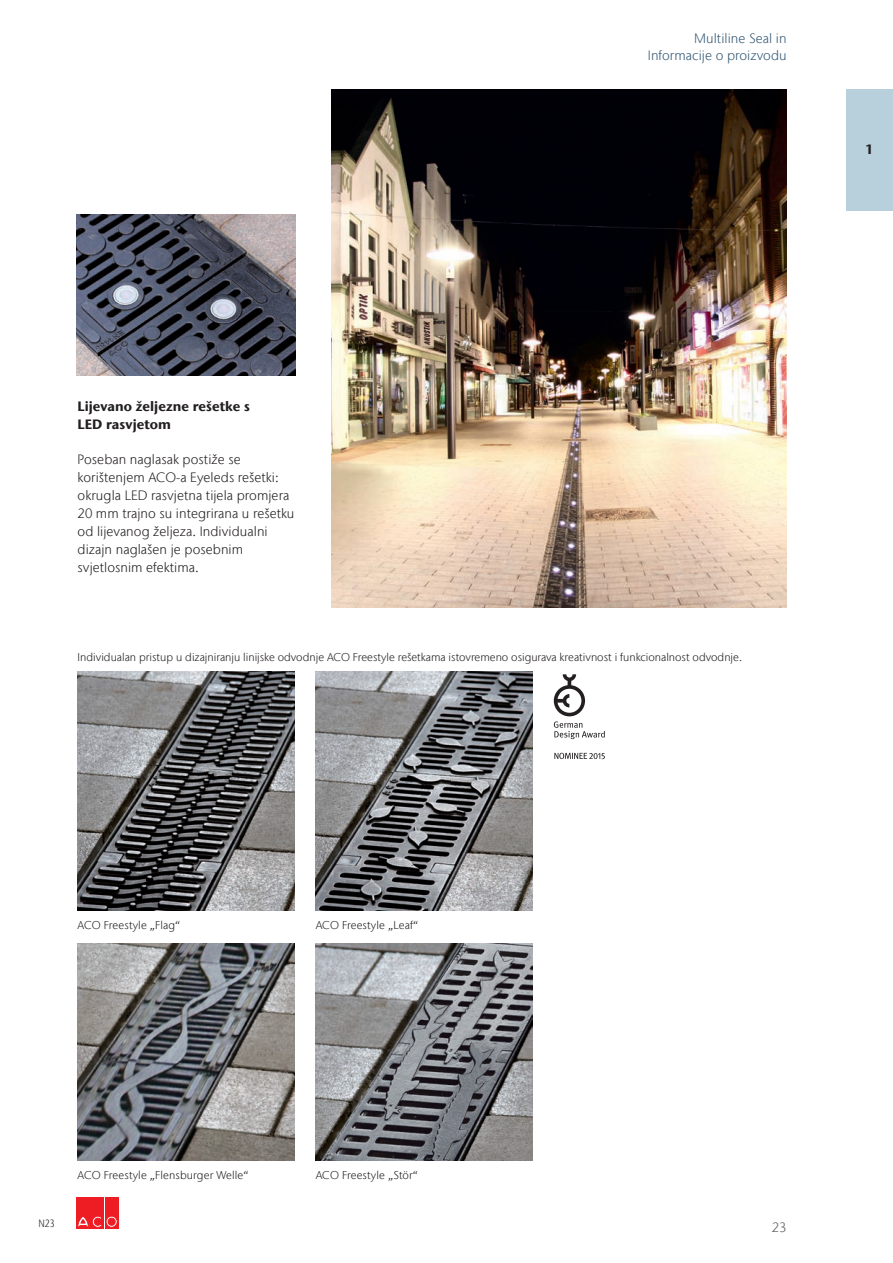
<style>
.page{position:relative;width:893px;height:1263px;background:#fff}
.page>*{position:absolute;margin:0;border:0;box-sizing:border-box;transform-origin:0 0}
.t1{font:300 13.5px/17.9px "Stone Sans IIITC Com";letter-spacing:.005em;color:#231f20}
.t2{font:700 13.5px/17.9px "Stone Sans IIITC Com";letter-spacing:.005em;color:#231f20}
.t3{font:300 13.5px/17.9px "Stone Sans IIITC Com";letter-spacing:.005em;color:#335875;text-align:right}
.t4{font:300 13.5px "Stone Sans IIITC Com";color:#57585a}
.t5{font:300 11.25px "Stone Sans IIITC Com";color:#231f20}
.t6{font:300 condensed 10.5px "Stone Sans IIITC Com";color:#231f20}
</style>
<div class="page">
<div style="left:77px;top:1197px;width:13px;height:31px;background:#ee1d23"></div>
<div style="left:91px;top:1197px;width:13px;height:31px;background:#ee1d23"></div>
<svg style="left:78px;top:1216px;width:24px;height:11px"></svg>
<div style="left:105px;top:1197px;width:13px;height:31px;background:#ee1d23"></div>
<div style="left:106px;top:1216px;width:11px;height:11px;border:1px solid #ee1d23;border-radius:50%"></div>
<div style="left:108px;top:1218px;width:7px;height:7px;border:1px solid #ee1d23;border-radius:50%"></div>
<img style="left:77px;top:214px;width:218px;height:161px">
<img style="left:78px;top:672px;width:216px;height:239px">
<img style="left:316px;top:672px;width:217px;height:239px">
<img style="left:316px;top:943px;width:217px;height:218px">
<svg style="left:554px;top:753px;width:51px;height:6px"></svg>
<svg style="left:554px;top:674px;width:51px;height:65px"></svg>
<img style="left:78px;top:943px;width:216px;height:218px">
<img style="left:332px;top:89px;width:454px;height:518px">
<div style="left:846px;top:89px;width:47px;height:121px;background:#b8cfdc"></div>
<p class="t3" style="left:648px;top:29px;width:140px">Multiline Seal in<br>Informacije o proizvodu</p>
<p class="t2" style="left:865px;top:140px;width:10px">1</p>
<p class="t2" style="left:78px;top:397px;width:174px">Lijevano željezne rešetke s<br>LED rasvjetom</p>
<p class="t1" style="left:78px;top:451px;width:218px">Poseban naglasak postiže se korištenjem ACO-a Eyeleds rešetki: okrugla LED rasvjetna tijela promjera<br>20 mm trajno su integrirana u rešetku od lijevanog željeza. Individualni dizajn naglašen je posebnim svjetlosnim efektima.</p>
<p class="t5" style="left:78px;top:650px;width:666px">Individualan pristup u dizajniranju linijske odvodnje ACO Freestyle rešetkama istovremeno osigurava kreativnost i funkcionalnost odvodnje.</p>
<p class="t5" style="left:78px;top:918px;width:104px">ACO Freestyle „Flag“</p>
<p class="t5" style="left:316px;top:918px;width:104px">ACO Freestyle „Leaf“</p>
<p class="t6" style="left:38px;top:1217px;width:18px">N23</p>
<p class="t5" style="left:78px;top:1168px;width:173px">ACO Freestyle „Flensburger Welle“</p>
<p class="t5" style="left:316px;top:1168px;width:104px">ACO Freestyle „Stör“</p>
<p class="t4" style="left:772px;top:1219px;width:16px">23</p>
</div>
